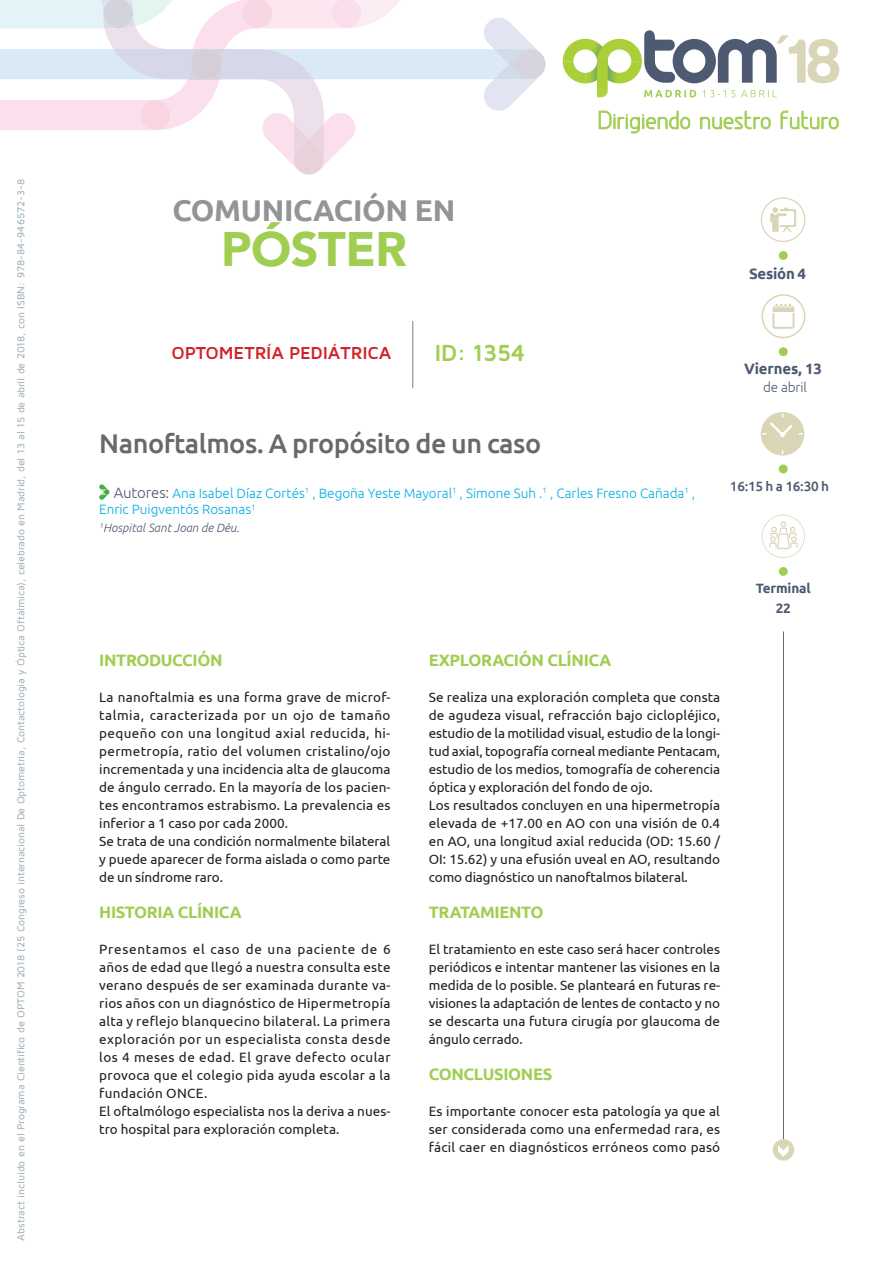
<style>
.page{position:relative;width:893px;height:1263px;background:#fff}
.page>*{position:absolute;margin:0;border:0;box-sizing:border-box;transform-origin:0 0}
.t1{font:900 48.3px "Avenir";letter-spacing:-.01em;color:#a0ce53}
.t2{font:700 30px "Ubuntu";color:#929497}
.t3{font:500 27px "Ubuntu";letter-spacing:-.015em;color:#69696c}
.t4{font:700 24.15px "Maven Pro";letter-spacing:-.03em;color:#a0ce53}
.t5{font:23.4px "Greyscale Basic";color:#a0ce53}
.t6{font:700 18px "Maven Pro";letter-spacing:-.01em;color:#d1232a}
.t7{font:700 16.5px "Ubuntu";letter-spacing:-.02em;color:#a0ce53}
.t8{font:700 15px "Ubuntu";letter-spacing:-.01em;color:#4e5a71}
.t9{font:13.5px/18px "Ubuntu";letter-spacing:.005em;color:#231f20}
.t10{font:13.5px/18px "Ubuntu";letter-spacing:.025em;color:#231f20}
.t11{font:300 13.5px/16.5px "Ubuntu";color:#00aee8}
.t12{font:500 13.5px "Ubuntu";letter-spacing:-.015em;color:#4e5a71}
.t13{font:700 13.5px/19.5px "Ubuntu";letter-spacing:-.01em;color:#4e5a71;text-align:center}
.t14{font:300 13.5px "Ubuntu";letter-spacing:-.01em;color:#4e5a71}
.t15{font:italic 300 12px "Ubuntu";letter-spacing:.005em;color:#4e5a71}
.t16{font:500 10.5px "Maven Pro";letter-spacing:-.015em;color:#a5b4be}
.s1{font-size:15px;color:#4e5a71}
</style>
<div class="page">
<svg style="left:563px;top:30px;width:276px;height:67px"></svg>
<svg style="left:599px;top:111px;width:91px;height:22px"></svg>
<svg style="left:700px;top:111px;width:71px;height:18px"></svg>
<svg style="left:781px;top:111px;width:58px;height:18px"></svg>
<svg style="left:0;top:0;width:545px;height:175px"></svg>
<div style="left:773px;top:1139px;width:21px;height:21px;background:#d9d6b7;border-radius:50%"></div>
<svg style="left:778px;top:1145px;width:11px;height:12px"></svg>
<div style="left:761px;top:294px;width:44px;height:44px;border:2px solid #d9d6b7;border-radius:50%"></div>
<div style="left:779px;top:347px;width:9px;height:9px;background:#a0ce53;border-radius:50%"></div>
<div style="left:779px;top:251px;width:9px;height:9px;background:#a0ce53;border-radius:50%"></div>
<svg style="left:772px;top:304px;width:22px;height:25px"></svg>
<div style="left:779px;top:567px;width:9px;height:9px;background:#a0ce53;border-radius:50%"></div>
<div style="left:762px;top:515px;width:43px;height:43px;border:1px solid #dfe2c7;border-radius:50%"></div>
<svg style="left:769px;top:521px;width:28px;height:28px"></svg>
<div style="left:779px;top:464px;width:9px;height:9px;background:#a0ce53;border-radius:50%"></div>
<svg style="left:761px;top:412px;width:43px;height:44px"></svg>
<hr style="left:783px;top:631px;width:1px;height:508px;background:#69696c">
<svg style="left:761px;top:197px;width:44px;height:45px"></svg>
<hr style="left:412px;top:321px;width:1px;height:67px;background:#7a8086">
<svg style="left:99px;top:484px;width:10px;height:16px"></svg>
<p class="t16" style="left:14px;top:1240px;width:1063px;rotate:-90deg">Abstract incluido en el Programa Científico de OPTOM 2018 (25 Congreso internacional De Optometría, Contactología y Óptica Oftálmica), celebrado en Madrid, del 13 al 15 de abril de 2018, con ISBN: 978-84-946572-3-8</p>
<h2 class="t2" style="left:172px;top:192px;width:21px">comunicación</h2>
<h2 class="t2" style="left:415px;top:192px;width:42px">EN</h2>
<h1 class="t1" style="left:221px;top:208px;width:187px">PÓSTER</h1>
<h3 class="t6" style="left:172px;top:341px;width:221px">OPTOMETRÍA PEDIÁTRI CA</h3>
<h3 class="t4" style="left:434px;top:337px;width:92px">ID: 1354</h3>
<h3 class="t5" style="left:597px;top:106px;width:244px">Dirigiendo nuestro futuro</h3>
<p class="t8" style="left:749px;top:264px;width:59px">Sesión 4</p>
<p class="t8" style="left:744px;top:360px;width:79px">Viernes, 13</p>
<p class="t14" style="left:763px;top:379px;width:45px">de abril</p>
<h3 class="t3" style="left:99px;top:427px;width:444px">Nanoftalmos. A propósito de un caso</h3>
<p class="t11" style="left:99px;top:484px;width:597px;text-indent:15px"><span class="s1">Autores:</span> Ana Isabel Díaz Cortés<sup>1</sup> , Begoña Yeste Mayoral<sup>1</sup> , Simone Suh .<sup>1</sup> , Carles Fresno Cañada<sup>1</sup> ,<br>Enric Puigventós Rosanas<sup>1</sup></p>
<p class="t15" style="left:99px;top:520px;width:142px"><sup>1</sup>Hospital Sant Joan de Déu.</p>
<p class="t12" style="left:730px;top:478px;width:101px">16:15 h a 16:30 h</p>
<p class="t7" style="left:99px;top:650px;width:125px">INTRODUCCIÓN</p>
<p class="t9" style="left:99px;top:688px;width:293px">La nanoftalmia es una forma grave de microf&shy;talmia, caracterizada por un ojo de tamaño pequeño con una longitud axial reducida, hi&shy;permetropía, ratio del volumen cristalino/ojo incrementada y una incidencia alta de glaucoma de ángulo cerrado. En la mayoría de los pacien&shy;tes encontramos estrabismo. La prevalencia es inferior a 1 caso por cada 2000.<br>Se trata de una condición normalmente bilateral y puede aparecer de forma aislada o como parte de un síndrome raro.</p>
<p class="t7" style="left:99px;top:902px;width:144px">HISTORIA CLÍNICA</p>
<p class="t10" style="left:99px;top:940px;width:293px">Presentamos el caso de una paciente de 6 años de edad que llegó a nuestra consulta este verano después de ser examinada durante va&shy;rios años con un diagnóstico de Hipermetropía alta y reflejo blanquecino bilateral. La primera exploración por un especialista consta desde los 4 meses de edad. El grave defecto ocular provoca que el colegio pida ayuda escolar a la fundación ONCE.<br>El oftalmólogo especialista nos la deriva a nues&shy;tro hospital para exploración completa.</p>
<p class="t7" style="left:429px;top:650px;width:184px">EXPLORACIÓN CLÍNICA</p>
<p class="t9" style="left:429px;top:688px;width:293px">Se realiza una exploración completa que consta de agudeza visual, refracción bajo ciclopléjico, estudio de la motilidad visual, estudio de la longi&shy;tud axial, topografía corneal mediante Pentacam, estudio de los medios, tomografía de coherencia óptica y exploración del fondo de ojo.<br>Los resultados concluyen en una hipermetropía elevada de +17.00 en AO con una visión de 0.4 en AO, una longitud axial reducida (OD: 15.60 / OI: 15.62) y una efusión uveal en AO, resultando como diagnóstico un nanoftalmos bilateral.</p>
<p class="t7" style="left:429px;top:902px;width:116px">TRATAMIENTO</p>
<p class="t9" style="left:429px;top:940px;width:293px;text-align:justify">El tratamiento en este caso será hacer controles periódicos e intentar mantener las visiones en la medida de lo posible. Se planteará en futuras re&shy;visiones la adaptación de lentes de contacto y no se descarta una futura cirugía por glaucoma de ángulo cerrado.</p>
<p class="t7" style="left:429px;top:1064px;width:125px">CONCLUSIONES</p>
<p class="t9" style="left:429px;top:1102px;width:293px;text-align:justify">Es importante conocer esta patología ya que al ser considerada como una enfermedad rara, es fácil caer en diagnósticos erróneos como pasó</p>
<p class="t13" style="left:756px;top:578px;width:57px">Terminal<br>22</p>
</div>
